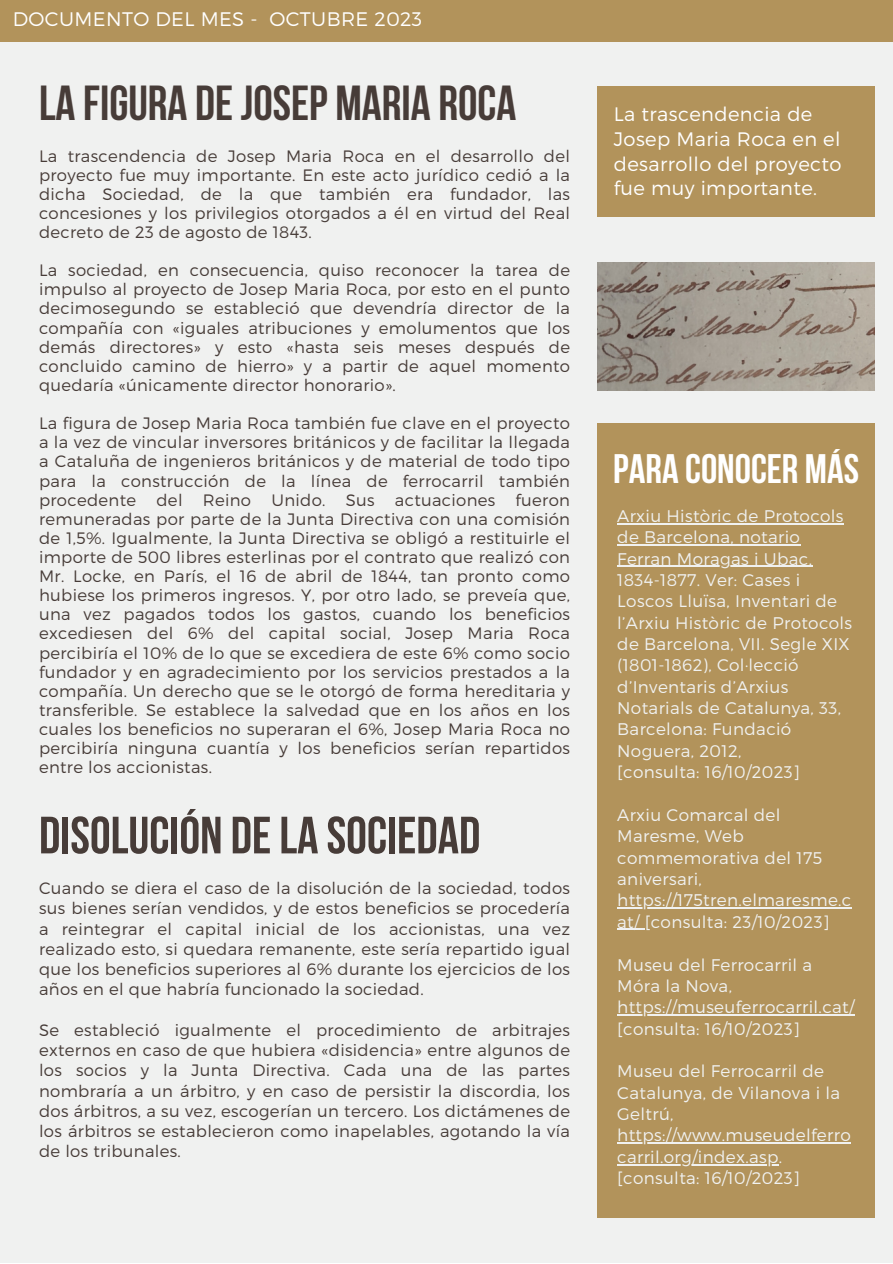
<style>
.page{position:relative;width:893px;height:1264px;background:#fff}
.page>*{position:absolute;margin:0;border:0;box-sizing:border-box;transform-origin:0 0}
.t1{font:700 52.35px "Bebas Neue";color:#473c38}
.t2{font:700 48.9px "Bebas Neue";color:#473c38}
.t3{font:700 41.1px "Bebas Neue";color:#fff}
.t4{font:300 19.65px "Montserrat";letter-spacing:.02em;color:#fff}
.t5{font:300 19.5px/24.8px "Montserrat";letter-spacing:.02em;color:#fff}
.t6{font:300 16.8px/21.3px "Montserrat";letter-spacing:.02em;color:#f0f1f0}
.t7{font:300 16.5px/19px "Montserrat";letter-spacing:.02em;color:#473c38;text-align:justify}
</style>
<div class="page">
<div style="left:0;top:0;width:892px;height:1262px;background:#f0f1f0"></div>
<div style="left:0;top:0;width:892px;height:42px;background:#b2935b"></div>
<div style="left:597px;top:87px;width:277px;height:130px;background:#b2935b"></div>
<img style="left:597px;top:262px;width:277px;height:128px">
<div style="left:597px;top:423px;width:277px;height:794px;background:#b2935b"></div>
<hr style="left:617px;top:523px;width:226px;height:1px;background:#f0f1f0">
<hr style="left:617px;top:544px;width:183px;height:1px;background:#f0f1f0">
<hr style="left:617px;top:565px;width:195px;height:2px;background:#f0f1f0">
<hr style="left:617px;top:907px;width:234px;height:1px;background:#f0f1f0">
<hr style="left:617px;top:928px;width:27px;height:2px;background:#f0f1f0">
<hr style="left:617px;top:1014px;width:237px;height:1px;background:#f0f1f0">
<hr style="left:617px;top:1142px;width:234px;height:1px;background:#f0f1f0">
<hr style="left:617px;top:1163px;width:161px;height:2px;background:#f0f1f0">
<p class="t4" style="left:13px;top:6px;width:411px">DOCUMENTO DEL MES - OCTUBRE 2023</p>
<p class="t2" style="left:39px;top:83px;width:479px">LA FIGURA DEJOSEP MARIA ROCA</p>
<p class="t7" style="left:39px;top:145px;width:532px">La trascendencia de Josep Maria Roca en el desarrollo del proyecto fue muy importante. En este acto jurídico cedió a la dicha Sociedad, de la que también era fundador, las concesiones y los privilegios otorgados a él en virtud del Real decreto de 23 de agosto de 1843.</p>
<p class="t7" style="left:39px;top:260px;width:532px">La sociedad, en consecuencia, quiso reconocer la tarea de impulso al proyecto de Josep Maria Roca, por esto en el punto decimosegundo se estableció que devendría director de la compañía con «iguales atribuciones y emolumentos que los demás directores» y esto «hasta seis meses después de concluido camino de hierro» y a partir de aquel momento quedaría «únicamente director honorario».</p>
<p class="t7" style="left:39px;top:413px;width:532px">La figura de Josep Maria Roca también fue clave en el proyecto a la vez de vincular inversores británicos y de facilitar la llegada a Cataluña de ingenieros británicos y de material de todo tipo para la construcción de la línea de ferrocarril también procedente del Reino Unido. Sus actuaciones fueron remuneradas por parte de la Junta Directiva con una comisión de 1,5%. Igualmente, la Junta Directiva se obligó a restituirle el importe de 500 libres esterlinas por el contrato que realizó con Mr. Locke, en París, el 16 de abril de 1844, tan pronto como hubiese los primeros ingresos. Y, por otro lado, se preveía que, una vez pagados todos los gastos, cuando los beneficios excediesen del 6% del capital social, Josep Maria Roca percibiría el 10% de lo que se excediera de este 6% como socio fundador y en agradecimiento por los servicios prestados a la compañía. Un derecho que se le otorgó de forma hereditaria y transferible. Se establece la salvedad que en los años en los cuales los beneficios no superaran el 6%, Josep Maria Roca no percibiría ninguna cuantía y los beneficios serían repartidos entre los accionistas.</p>
<p class="t1" style="left:39px;top:814px;width:443px">DISOLUCIÓN DELA SOCIEDAD</p>
<p class="t7" style="left:39px;top:877px;width:532px;line-height:20.2px">Cuando se diera el caso de la disolución de la sociedad, todos sus bienes serían vendidos, y de estos beneficios se procedería a reintegrar el capital inicial de los accionistas, una vez realizado esto, si quedara remanente, este sería repartido igual que los beneficios superiores al 6% durante los ejercicios de los años en el que habría funcionado la sociedad.</p>
<p class="t7" style="left:39px;top:1018px;width:532px;line-height:20.2px">Se estableció igualmente el procedimiento de arbitrajes externos en caso de que hubiera «disidencia» entre algunos de los socios y la Junta Directiva. Cada una de las partes nombraría a un árbitro, y en caso de persistir la discordia, los dos árbitros, a su vez, escogerían un tercero. Los dictámenes de los árbitros se establecieron como inapelables, agotando la vía de los tribunales.</p>
<p class="t5" style="left:613px;top:101px;width:229px">La trascendencia de<br>Josep Maria Roca en el desarrollo del proyecto fue muy importante.</p>
<p class="t3" style="left:613px;top:452px;width:247px">PARA CONOCER MÁS</p>
<p class="t6" style="left:617px;top:504px;width:236px">Arxiu Històric de Protocols de Barcelona, notario<br>Ferran Moragas i Ubac,<br>1834-1877. Ver: Cases i<br>Loscos Lluïsa, Inventari de l’Arxiu Històric de Protocols de Barcelona, VII. Segle XIX (1801-1862), Col·lecció d’Inventaris d’Arxius<br>Notarials de Catalunya, 33,<br>Barcelona: Fundació<br>Noguera, 2012,</p>
<p class="t6" style="left:617px;top:760px;width:184px">[consulta: 16/10/2023]</p>
<p class="t6" style="left:617px;top:803px;width:236px">Arxiu Comarcal del<br>Maresme, Web commemorativa del 175 aniversari, https://175tren.elmaresme.c at/ [consulta: 23/10/2023]</p>
<p class="t6" style="left:617px;top:953px;width:238px">Museu del Ferrocarril a<br>Móra la Nova, https://museuferrocarril.cat/ [consulta: 16/10/2023]</p>
<p class="t6" style="left:617px;top:1059px;width:235px">Museu del Ferrocarril de<br>Catalunya, de Vilanova i la<br>Geltrú, https://www.museudelferro carril.org/index.asp. [consulta: 16/10/2023]</p>
</div>
